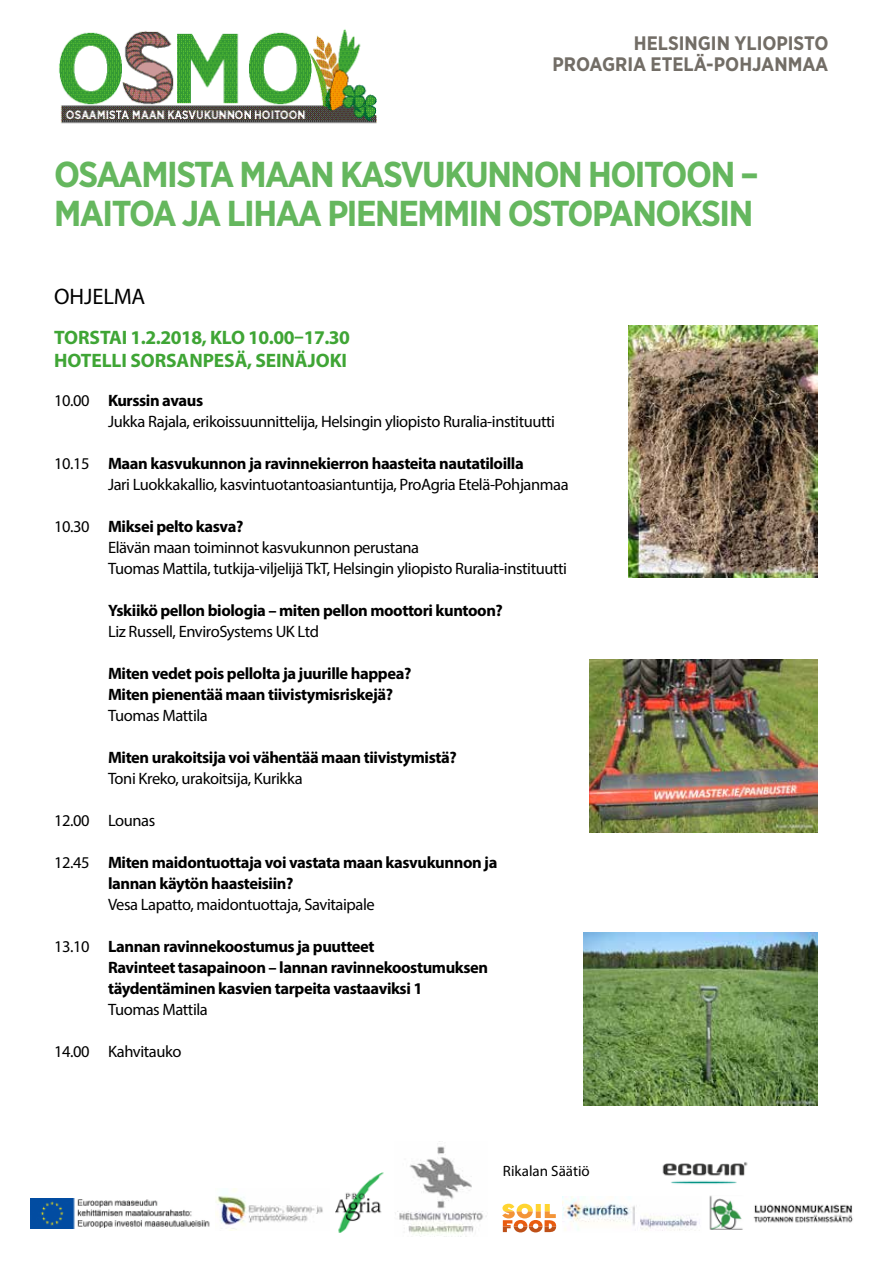
<style>
.page{position:relative;width:893px;height:1263px;background:#fff}
.page>*{position:absolute;margin:0;border:0;box-sizing:border-box;transform-origin:0 0}
.t1{font:700 36px/39px "Gotham Narrow";letter-spacing:-.04em;color:#65b75e}
.t2{font:22.5px "Myriad Pro";letter-spacing:-.005em;color:#000}
.t3{font:700 19.5px/22.5px "Myriad Pro";letter-spacing:-.005em;color:#3fa535}
.t4{font:700 19.5px/21px "Gotham Narrow";color:#726d66;text-align:right}
.t5{font:16.5px/21px "Myriad Pro";letter-spacing:-.025em;color:#000}
.t6{font:700 16.5px/21px "Myriad Pro";letter-spacing:-.025em;color:#000}
.t7{font:15px "Myriad Pro";color:#000}
.s1{font-weight:700}
.s2{font-weight:400}
</style>
<div class="page">
<img style="left:59px;top:29px;width:318px;height:95px">
<img style="left:629px;top:325px;width:189px;height:252px">
<img style="left:590px;top:660px;width:228px;height:173px">
<img style="left:583px;top:933px;width:235px;height:173px">
<img style="left:395px;top:1146px;width:92px;height:90px">
<img style="left:336px;top:1172px;width:48px;height:60px">
<img style="left:31px;top:1199px;width:179px;height:29px">
<img style="left:216px;top:1188px;width:107px;height:43px">
<svg style="left:502px;top:1204px;width:54px;height:28px"></svg>
<img style="left:562px;top:1196px;width:138px;height:35px">
<img style="left:709px;top:1195px;width:144px;height:35px">
<img style="left:662px;top:1162px;width:86px;height:22px">
<p class="t4" style="left:553px;top:33px;width:277px">HELSINGIN YLIOPISTO<br>PROAGRIA ETELÄ-POHJANMAA</p>
<h1 class="t1" style="left:54px;top:155px;width:706px">OSAAMISTA MAAN KASVUKUNNON HOITOON –<br>MAITOA JA LIHAA PIENEMMIN OSTOPANOKSIN</h1>
<h2 class="t2" style="left:54px;top:283px;width:93px">OHJELMA</h2>
<p class="t3" style="left:54px;top:326px;width:297px">TORSTAI 1.2.2018, KLO 10.00–17.30<br>HOTELLI SORSANPESÄ, SEINÄJOKI</p>
<p class="t5" style="left:108px;top:390px;width:449px;text-indent:-54px">10.00 <span class="s1">Kurssin avaus<br></span>Jukka Rajala, erikoissuunnittelija, Helsingin yliopisto Ruralia-instituutti</p>
<p class="t5" style="left:108px;top:453px;width:462px;text-indent:-54px">10.15 <span class="s1">Maan kasvukunnon ja ravinnekierron haasteita nautatiloilla<br></span>Jari Luokkakallio, kasvintuotantoasiantuntija, ProAgria Etelä-Pohjanmaa</p>
<p class="t5" style="left:108px;top:516px;width:461px;text-indent:-54px">10.30 <span class="s1">Miksei pelto kasva?<br></span>Elävän maan toiminnot kasvukunnon perustana<br>Tuomas Mattila, tutkija-viljelijä TkT, Helsingin yliopisto Ruralia-instituutti</p>
<p class="t6" style="left:108px;top:599px;width:396px">Yskiikö pellon biologia – miten pellon moottori kuntoon?</p>
<p class="t5" style="left:108px;top:621px;width:213px">Liz Russell, EnviroSystems UK Ltd</p>
<p class="t6" style="left:108px;top:662px;width:305px">Miten vedet pois pellolta ja juurille happea?<br>Miten pienentää maan tiivistymisriskejä?</p>
<p class="t5" style="left:108px;top:705px;width:101px">Tuomas Mattila</p>
<p class="t6" style="left:108px;top:746px;width:350px">Miten urakoitsija voi vähentää maan tiivistymistä?</p>
<p class="t5" style="left:108px;top:768px;width:196px">Toni Kreko, urakoitsija, Kurikka</p>
<p class="t5" style="left:54px;top:810px;width:103px">12.00 Lounas</p>
<p class="t6" style="left:108px;top:851px;width:391px;text-indent:-54px"><span class="s2">12.45</span> Miten maidontuottaja voi vastata maan kasvukunnon ja lannan käytön haasteisiin?</p>
<p class="t5" style="left:108px;top:894px;width:268px">Vesa Lapatto, maidontuottaja, Savitaipale</p>
<p class="t6" style="left:108px;top:935px;width:382px;text-indent:-54px"><span class="s2">13.10</span> Lannan ravinnekoostumus ja puutteet<br>Ravinteet tasapainoon – lannan ravinnekoostumuksen täydentäminen kasvien tarpeita vastaaviksi 1</p>
<p class="t5" style="left:108px;top:999px;width:101px">Tuomas Mattila</p>
<p class="t5" style="left:54px;top:1041px;width:129px">14.00 Kahvitauko</p>
<p class="t7" style="left:503px;top:1162px;width:89px">Rikalan Säätiö</p>
</div>
